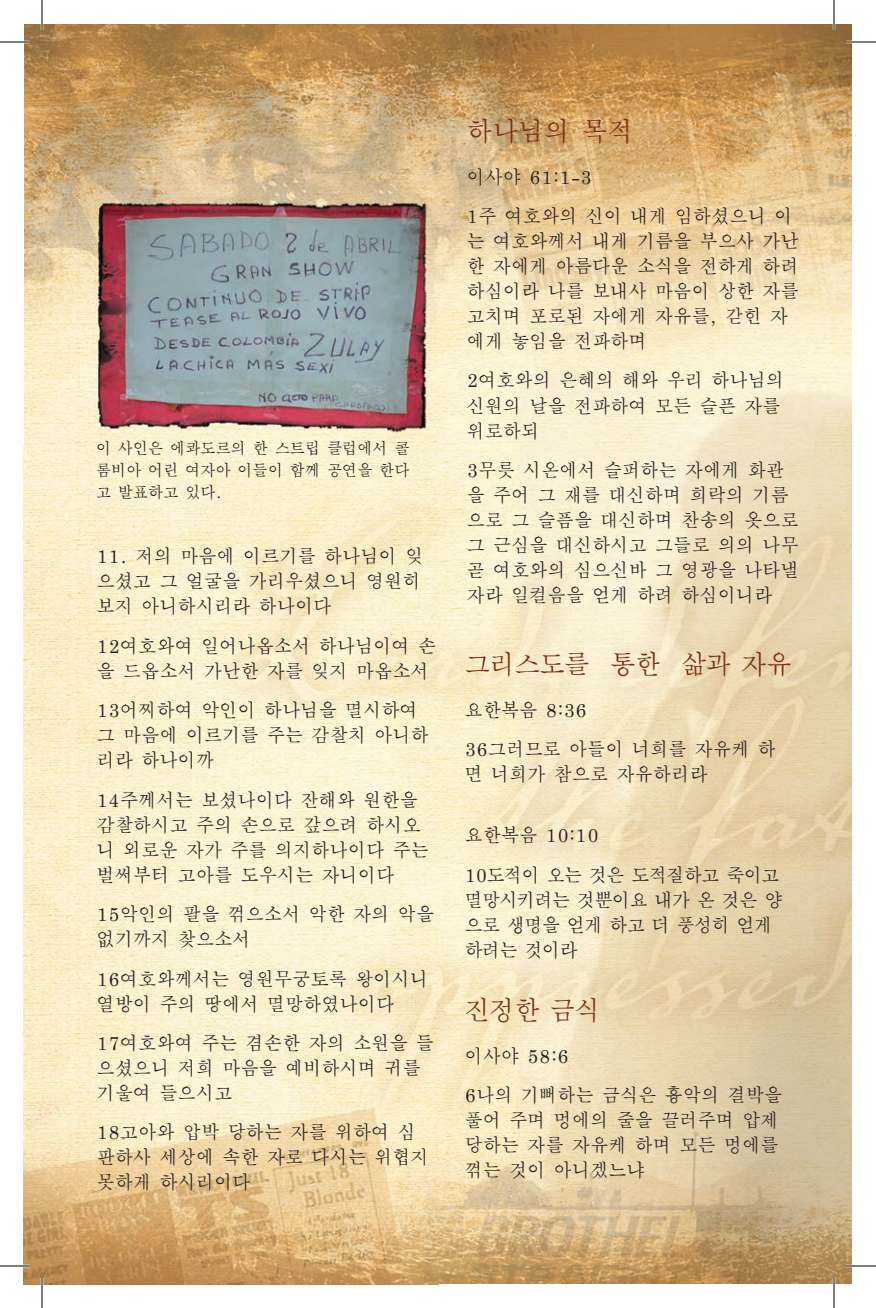
<style>
.page{position:relative;width:876px;height:1308px;background:#fff}
.page>*{position:absolute;margin:0;border:0;box-sizing:border-box;transform-origin:0 0}
.t1{font:27px "Apple Myungjo";letter-spacing:-.03em;color:#7a2e14;scale:.95 1}
.t2{font:19px/25px "Apple Myungjo";letter-spacing:.01em;color:#231f20;scale:.95 1}
.t3{font:19px/25px "Apple Myungjo";letter-spacing:-.03em;color:#231f20;scale:.95 1}
.t4{font:16px/22px "Apple Myungjo";color:#231f20;text-align:justify;scale:.95 1}
</style>
<div class="page">
<img style="left:24px;top:24px;width:828px;height:1261px">
<hr style="left:0;top:41px;width:30px;height:2px;background:#fff">
<hr style="left:846px;top:41px;width:30px;height:2px;background:#fff">
<hr style="left:0;top:1265px;width:30px;height:2px;background:#fff">
<hr style="left:846px;top:1265px;width:30px;height:2px;background:#fff">
<hr style="left:41px;top:0;width:2px;height:30px;background:#fff">
<hr style="left:41px;top:1278px;width:2px;height:30px;background:#fff">
<hr style="left:833px;top:0;width:2px;height:30px;background:#fff">
<hr style="left:833px;top:1278px;width:2px;height:30px;background:#fff">
<hr style="left:0;top:42px;width:30px;height:1px;background:#000">
<hr style="left:846px;top:42px;width:30px;height:1px;background:#000">
<hr style="left:0;top:1266px;width:30px;height:1px;background:#000">
<hr style="left:846px;top:1266px;width:30px;height:1px;background:#000">
<hr style="left:42px;top:0;width:1px;height:30px;background:#000">
<hr style="left:42px;top:1278px;width:1px;height:30px;background:#000">
<hr style="left:834px;top:0;width:1px;height:30px;background:#000">
<hr style="left:834px;top:1278px;width:1px;height:30px;background:#000">
<p class="t4" style="left:96px;top:438px;width:332px">이 사인은 에콰도르의 한 스트립 클럽에서 콜 롬비아 어린 여자아 이들이 함께 공연을 한다 고 발표하고 있다.</p>
<p class="t2" style="left:97px;top:544px;width:345px">11. 저의 마음에 이르기를 하나님이 잊 으셨고 그 얼굴을 가리우셨으니 영원히 보지 아니하시리라 하나이다</p>
<p class="t2" style="left:97px;top:634px;width:359px">12여호와여 일어나옵소서 하나님이여 손 을 드옵소서 가난한 자를 잊지 마옵소서</p>
<p class="t2" style="left:97px;top:698px;width:351px">13어찌하여 악인이 하나님을 멸시하여 그 마음에 이르기를 주는 감찰치 아니하 리라 하나이까</p>
<p class="t2" style="left:97px;top:788px;width:351px">14주께서는 보셨나이다 잔해와 원한을 감찰하시고 주의 손으로 갚으려 하시오 니 외로운 자가 주를 의지하나이다 주는 벌써부터 고아를 도우시는 자니이다</p>
<p class="t2" style="left:97px;top:902px;width:357px">15악인의 팔을 꺾으소서 악한 자의 악을 없기까지 찾으소서</p>
<p class="t2" style="left:97px;top:966px;width:350px">16여호와께서는 영원무궁토록 왕이시니 열방이 주의 땅에서 멸망하였나이다</p>
<p class="t2" style="left:97px;top:1031px;width:357px">17여호와여 주는 겸손한 자의 소원을 들 으셨으니 저희 마음을 예비하시며 귀를 기울여 들으시고</p>
<p class="t2" style="left:97px;top:1120px;width:351px">18고아와 압박 당하는 자를 위하여 심 판하사 세상에 속한 자로 다시는 위협지 못하게 하시리이다</p>
<h1 class="t1" style="left:467px;top:116px;width:177px">하나님의 목적</h1>
<p class="t2" style="left:467px;top:157px;width:344px;line-height:39.4px">이사야 61:1-3<br>1주 여호와의 신이 내게 임하셨으니 이</p>
<p class="t2" style="left:467px;top:229px;width:351px">는 여호와께서 내게 기름을 부으사 가난 한 자에게 아름다운 소식을 전하게 하려 하심이라 나를 보내사 마음이 상한 자를 고치며 포로된 자에게 자유를, 갇힌 자 에게 놓임을 전파하며</p>
<p class="t2" style="left:467px;top:368px;width:336px">2여호와의 은혜의 해와 우리 하나님의 신원의 날을 전파하여 모든 슬픈 자를 위로하되</p>
<p class="t2" style="left:467px;top:458px;width:351px">3무릇 시온에서 슬퍼하는 자에게 화관 을 주어 그 재를 대신하며 희락의 기름 으로 그 슬픔을 대신하며 찬송의 옷으로 그 근심을 대신하시고 그들로 의의 나무 곧 여호와의 심으신바 그 영광을 나타낼 자라 일컬음을 얻게 하려 하심이니라</p>
<h1 class="t1" style="left:465px;top:649px;width:346px">그리스도를 통한 삶과 자유</h1>
<p class="t2" style="left:465px;top:690px;width:329px;line-height:39.4px">요한복음 8:36<br>36그러므로 아들이 너희를 자유케 하</p>
<p class="t2" style="left:465px;top:762px;width:257px">면 너희가 참으로 자유하리라</p>
<p class="t3" style="left:465px;top:816px;width:333px;line-height:39.4px">요한복음 10:10<br>10도적이 오는 것은 도적질하고 죽이고</p>
<p class="t3" style="left:465px;top:888px;width:336px">멸망시키려는 것뿐이요 내가 온 것은 양 으로 생명을 얻게 하고 더 풍성히 얻게 하려는 것이라</p>
<h1 class="t1" style="left:465px;top:995px;width:144px">진정한 금식</h1>
<p class="t2" style="left:465px;top:1037px;width:336px;line-height:39.4px">이사야 58:6<br>6나의 기뻐하는 금식은 흉악의 결박을</p>
<p class="t2" style="left:465px;top:1108px;width:332px;text-align:justify">풀어 주며 멍에의 줄을 끌러주며 압제 당하는 자를 자유케 하며 모든 멍에를 꺾는 것이 아니겠느냐</p>
</div>
